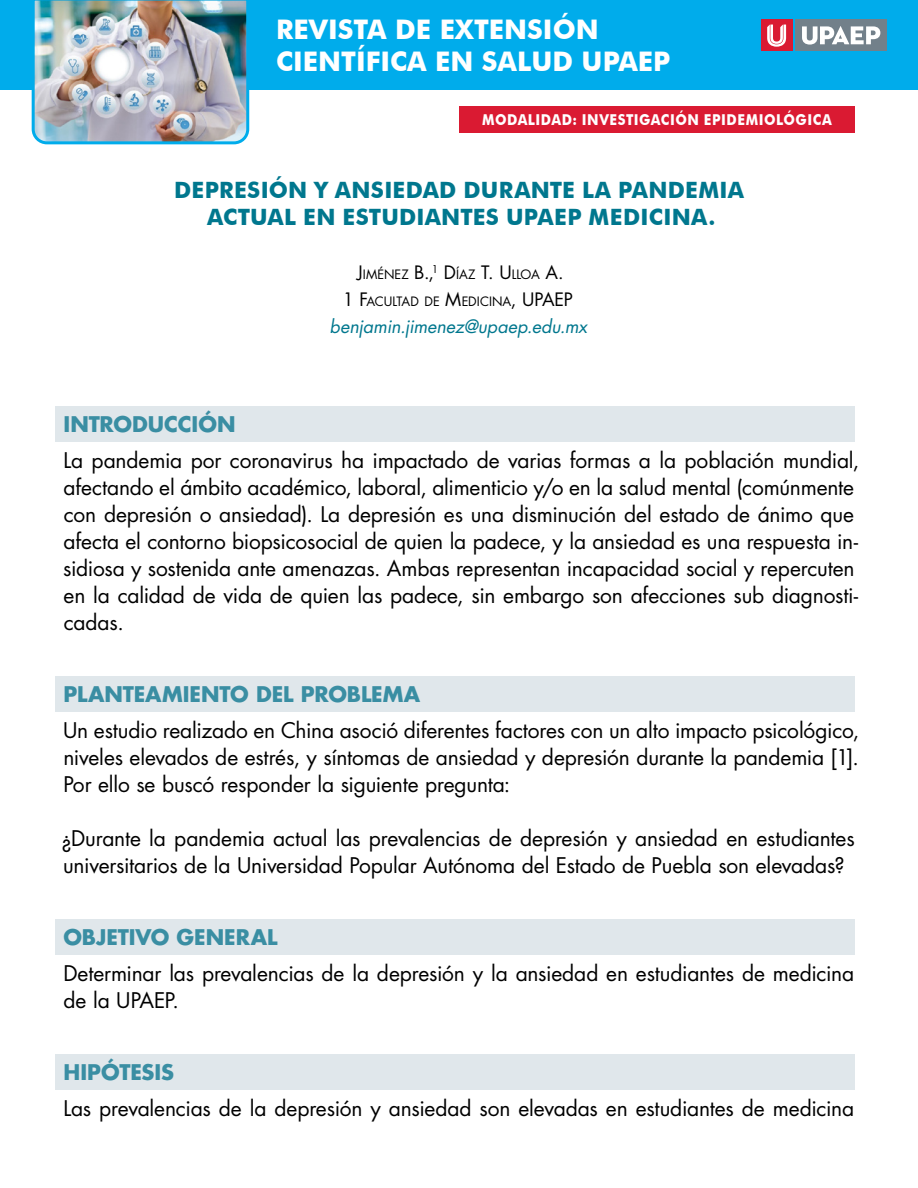
<style>
.page{position:relative;width:918px;height:1188px;background:#fff}
.page>*{position:absolute;margin:0;border:0;box-sizing:border-box;transform-origin:0 0}
.t1{font:700 27px/32.4px "Futura BT";color:#fff}
.título{font:700 22.5px/27px "Futura BT";letter-spacing:.01em;color:#00778e;text-align:center}
.cuerpo{font:21px/27px "Futura Std";letter-spacing:-.01em;color:#000}
.apartado{font:700 21px "Futura Std";letter-spacing:-.005em;color:#3a8ea3}
.hipervínculo{font:italic 18px "Futura Std";letter-spacing:-.005em;color:#00778e}
.autores_c_email{font:18px "Futura Std";color:#000}
.t2{font:700 15px "Futura BT";color:#fff;scale:.9 1}
.autores_c_email-2{font:12.6px "Futura Std";letter-spacing:-.005em;color:#000}
.s1{font-size:18px}
.s2{font-size:12.6px}
</style>
<div class="page">
<div style="left:0;top:0;width:918px;height:90px;background:#00aceb"></div>
<img style="left:31px;top:0;width:219px;height:145px">
<div style="left:796px;top:20px;width:91px;height:31px;background:#72808a"></div>
<svg style="left:802px;top:26px;width:78px;height:19px"></svg>
<div style="left:761px;top:20px;width:31px;height:31px;background:#da1a32"></div>
<svg style="left:767px;top:25px;width:19px;height:22px"></svg>
<div style="left:459px;top:106px;width:396px;height:27px;background:#da1a32"></div>
<div style="left:56px;top:406px;width:799px;height:36px;background:#e0e7eb"></div>
<div style="left:56px;top:676px;width:799px;height:36px;background:#e0e7eb"></div>
<div style="left:56px;top:919px;width:799px;height:36px;background:#e0e7eb"></div>
<div style="left:56px;top:1054px;width:799px;height:36px;background:#e0e7eb"></div>
<p class="t1" style="left:276px;top:13px;width:396px">REVISTA DE EXTENSIÓN<br>CIENTÍFICA EN SALUD UPAEP</p>
<p class="t2" style="left:482px;top:111px;width:26px">MODALIDAD</p>
<p class="t2" style="left:572px;top:111px;width:28px">: INVESTIGACIÓN</p>
<p class="t2" style="left:704px;top:111px;width:21px">EPIDEMIOLÓGICA</p>
<p class="título" style="left:174px;top:176px;width:571px">DEPRESIÓN Y ANSIEDAD DURANTE LA PANDEMIA<br>ACTUAL EN ESTUDIANTES UPAEP MEDICINA.</p>
<p class="autores_c_email-2" style="left:357px;top:266px;width:208px"><span class="s1">J</span>IMÉN EZ <span class="s1">B.,</span><sup>1</sup> <span class="s1">D</span>ÍAZ <span class="s1">T. U</span> LLOA <span class="s1">A.</span></p>
<p class="autores_c_email-2" style="left:343px;top:293px;width:142px"><span class="s1">1 F</span>ACULTAD DE <span class="s1">M</span>EDICIN</p>
<p class="autores_c_email" style="left:503px;top:288px;width:72px"><span class="s2">A</span>, UPAE P</p>
<p class="hipervínculo" style="left:330px;top:315px;width:259px">benjamin.jimenez@upaep.edu.mx</p>
<p class="apartado" style="left:64px;top:410px;width:173px">INTRODUCCIÓN</p>
<p class="cuerpo" style="left:63px;top:447px;width:798px">La pandemia por coronavirus ha impactado de varias formas a la población mundial, afectando el ámbito académico, laboral, alimenticio y/o en la salud mental (comúnmente con depresión o ansiedad). La depresión es una disminución del estado de ánimo que afecta el contorno biopsicosocial de quien la padece, y la ansiedad es una respuesta in&shy;sidiosa y sostenida ante amenazas. Ambas representan incapacidad social y repercuten en la calidad de vida de quien las padece, sin embargo son afecciones sub diagnosti&shy;cadas.</p>
<p class="apartado" style="left:64px;top:680px;width:358px">PLANTEAMIENTO DEL PROBLEMA</p>
<p class="cuerpo" style="left:63px;top:717px;width:798px;text-align:justify">Un estudio realizado en China asoció diferentes factores con un alto impacto psicológico, niveles elevados de estrés, y síntomas de ansiedad y depresión durante la pandemia [1].<br>Por ello se buscó responder la siguiente pregunta:</p>
<p class="cuerpo" style="left:61px;top:825px;width:795px">¿Durante la pandemia actual las prevalencias de depresión y ansiedad en estudiantes universitarios de la Universidad Popular Autónoma del Estado de Puebla son elevadas?</p>
<p class="apartado" style="left:63px;top:923px;width:216px">OBJETIVO GENERAL</p>
<p class="cuerpo" style="left:63px;top:960px;width:792px">Determinar las prevalencias de la depresión y la ansiedad en estudiantes de medicina de la UPAEP.</p>
<p class="apartado" style="left:64px;top:1058px;width:112px">HIPÓTESIS</p>
<p class="cuerpo" style="left:63px;top:1095px;width:792px">Las prevalencias de la depresión y ansiedad son elevadas en estudiantes de medicina</p>
</div>
